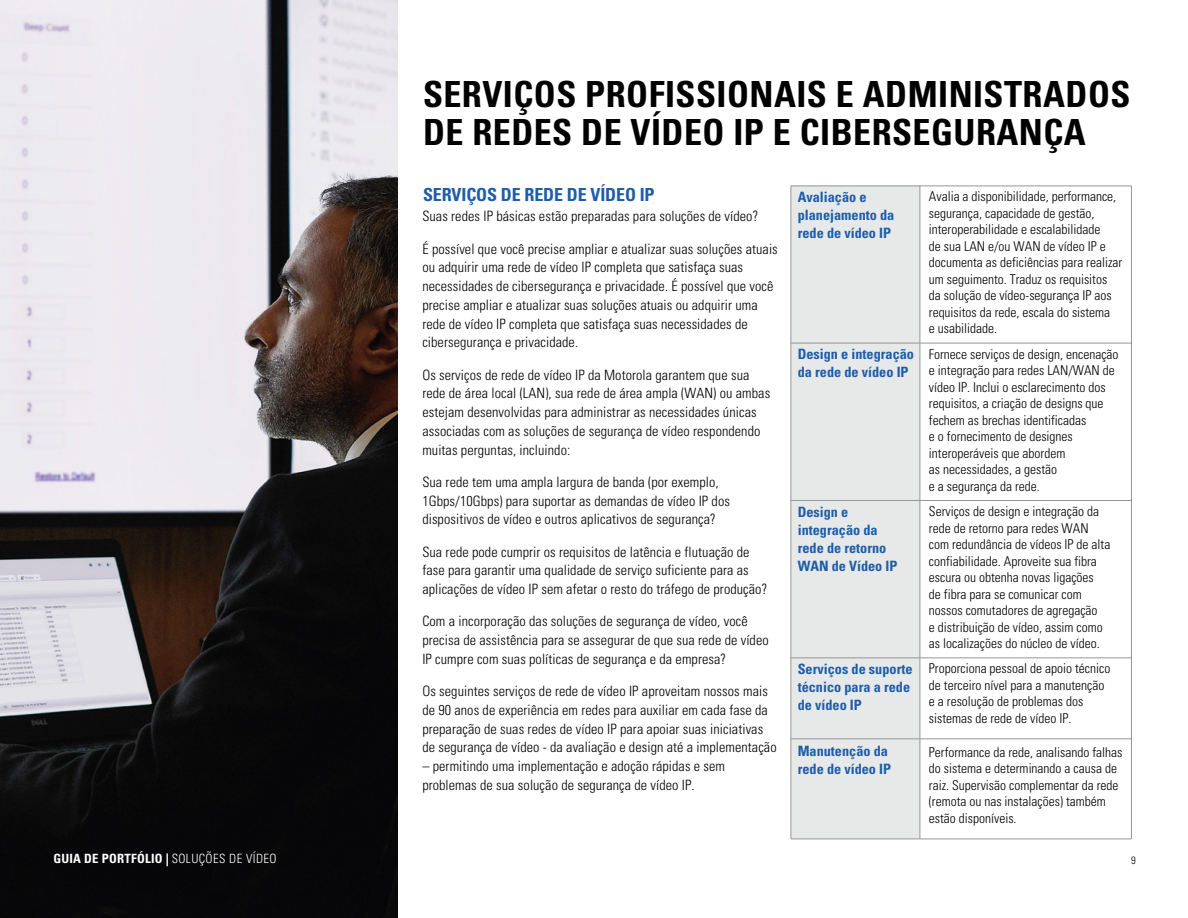
<style>
.page{position:relative;width:1188px;height:918px;background:#fff}
.page>*{position:absolute;margin:0;border:0;box-sizing:border-box;transform-origin:0 0}
.t1{font:700 condensed 36px/37.5px "Univers";letter-spacing:.015em;color:#000}
.t2{font:700 condensed 18px "Univers";letter-spacing:-.005em;color:#1d5da9}
.t3{font:300 condensed 14.25px/18.8px "Univers";letter-spacing:.005em;color:#000}
.t4{font:700 condensed 14.25px/18px "Univers";color:#1d5da9}
.t5{font:300 condensed 13.5px/16.5px "Univers";color:#000}
.t6{font:700 condensed 12.75px "Univers";letter-spacing:.02em;color:#fff}
.t7{font:300 condensed 10.5px "Univers";color:#000}
.s1{font-weight:300}
</style>
<div class="page">
<hr style="left:919px;top:186px;width:212px;height:1px;background:#949698">
<img style="left:0;top:0;width:398px;height:918px">
<div style="left:792px;top:187px;width:128px;height:652px;background:#e7e8e8"></div>
<hr style="left:920px;top:186px;width:1px;height:157px;background:#949698">
<hr style="left:1131px;top:186px;width:1px;height:157px;background:#949698">
<hr style="left:791px;top:186px;width:1px;height:653px;background:#949698">
<hr style="left:791px;top:343px;width:129px;height:1px;background:#949698">
<hr style="left:791px;top:186px;width:129px;height:1px;background:#949698">
<hr style="left:920px;top:343px;width:211px;height:1px;background:#949698">
<hr style="left:920px;top:343px;width:1px;height:157px;background:#949698">
<hr style="left:1131px;top:343px;width:1px;height:158px;background:#949698">
<hr style="left:791px;top:500px;width:129px;height:1px;background:#949698">
<hr style="left:920px;top:500px;width:211px;height:1px;background:#949698">
<hr style="left:920px;top:501px;width:1px;height:157px;background:#949698">
<hr style="left:1131px;top:500px;width:1px;height:158px;background:#949698">
<hr style="left:791px;top:658px;width:129px;height:1px;background:#949698">
<hr style="left:920px;top:658px;width:211px;height:1px;background:#949698">
<hr style="left:920px;top:658px;width:1px;height:81px;background:#949698">
<hr style="left:1131px;top:657px;width:1px;height:82px;background:#949698">
<hr style="left:791px;top:739px;width:129px;height:1px;background:#949698">
<hr style="left:920px;top:739px;width:211px;height:1px;background:#949698">
<hr style="left:920px;top:739px;width:1px;height:100px;background:#949698">
<hr style="left:1131px;top:738px;width:1px;height:101px;background:#949698">
<hr style="left:791px;top:839px;width:129px;height:1px;background:#949698">
<hr style="left:920px;top:839px;width:211px;height:1px;background:#949698">
<p class="t6" style="left:53px;top:851px;width:225px">GUIA DE PORTFÓLIO | <span class="s1">SOLUÇÕES DE VÍDEO</span></p>
<h1 class="t1" style="left:423px;top:75px;width:709px">SERVIÇOS PROFISSIONAIS E ADMINISTRADOS<br>DE REDES DE VÍDEO IP E CIBERSEGURANÇA</h1>
<p class="t2" style="left:423px;top:184px;width:233px">SERVIÇOS DE REDE DE VÍDEO IP</p>
<p class="t5" style="left:929px;top:188px;width:195px">Avalia a disponibilidade, performance, segurança, capacidade de gestão, interoperabilidade e escalabilidade<br>de sua LAN e/ou WAN de vídeo IP e documenta as deficiências para realizar um seguimento. Traduz os requisitos da solução de vídeo-segurança IP aos requisitos da rede, escala do sistema<br>e usabilidade.</p>
<p class="t4" style="left:798px;top:188px;width:98px">Avaliação e planejamento da rede de vídeo IP</p>
<p class="t3" style="left:422px;top:207px;width:337px">Suas redes IP básicas estão preparadas para soluções de vídeo?</p>
<p class="t3" style="left:422px;top:239px;width:357px">É possível que você precise ampliar e atualizar suas soluções atuais ou adquirir uma rede de vídeo IP completa que satisfaça suas necessidades de cibersegurança e privacidade. É possível que você precise ampliar e atualizar suas soluções atuais ou adquirir uma rede de vídeo IP completa que satisfaça suas necessidades de cibersegurança e privacidade.</p>
<p class="t3" style="left:422px;top:365px;width:349px">Os serviços de rede de vídeo IP da Motorola garantem que sua rede de área local (LAN), sua rede de área ampla (WAN) ou ambas estejam desenvolvidas para administrar as necessidades únicas associadas com as soluções de segurança de vídeo respondendo muitas perguntas, incluindo:</p>
<p class="t3" style="left:422px;top:472px;width:309px">Sua rede tem uma ampla largura de banda (por exemplo,<br>1Gbps/10Gbps) para suportar as demandas de vídeo IP dos dispositivos de vídeo e outros aplicativos de segurança?</p>
<p class="t3" style="left:422px;top:542px;width:346px">Sua rede pode cumprir os requisitos de latência e flutuação de fase para garantir uma qualidade de serviço suficiente para as aplicações de vídeo IP sem afetar o resto do tráfego de produção?</p>
<p class="t3" style="left:422px;top:612px;width:348px">Com a incorporação das soluções de segurança de vídeo, você precisa de assistência para se assegurar de que sua rede de vídeo<br>IP cumpre com suas políticas de segurança e da empresa?</p>
<p class="t3" style="left:422px;top:682px;width:356px">Os seguintes serviços de rede de vídeo IP aproveitam nossos mais de 90 anos de experiência em redes para auxiliar em cada fase da preparação de suas redes de vídeo IP para apoiar suas iniciativas de segurança de vídeo - da avaliação e design até a implementação</p>
<p class="t3" style="left:422px;top:757px;width:304px">– permitindo uma implementação e adoção rápidas e sem problemas de sua solução de segurança de vídeo IP.</p>
<p class="t5" style="left:929px;top:346px;width:191px">Fornece serviços de design, encenação e integração para redes LAN/WAN de vídeo IP. Inclui o esclarecimento dos requisitos, a criação de designs que fechem as brechas identificadas<br>e o fornecimento de designes interoperáveis que abordem<br>as necessidades, a gestão<br>e a segurança da rede.</p>
<p class="t5" style="left:929px;top:503px;width:183px">Serviços de design e integração da rede de retorno para redes WAN com redundância de vídeos IP de alta confiabilidade. Aproveite sua fibra escura ou obtenha novas ligações<br>de fibra para se comunicar com nossos comutadores de agregação<br>e distribuição de vídeo, assim como as localizações do núcleo de vídeo.</p>
<p class="t5" style="left:929px;top:660px;width:183px">Proporciona pessoal de apoio técnico de terceiro nível para a manutenção e a resolução de problemas dos sistemas de rede de vídeo IP.</p>
<p class="t5" style="left:929px;top:744px;width:195px">Performance da rede, analisando falhas do sistema e determinando a causa de raiz. Supervisão complementar da rede (remota ou nas instalações) também estão disponíveis.</p>
<p class="t4" style="left:798px;top:345px;width:118px">Design e integração da rede de vídeo IP</p>
<p class="t4" style="left:798px;top:502px;width:101px">Design e integração da rede de retorno<br>WAN de Vídeo IP</p>
<p class="t4" style="left:798px;top:660px;width:116px">Serviços de suporte técnico para a rede de vídeo IP</p>
<p class="t4" style="left:798px;top:742px;width:95px">Manutenção da rede de vídeo IP</p>
<p class="t7" style="left:1131px;top:854px;width:6px">9</p>
</div>
